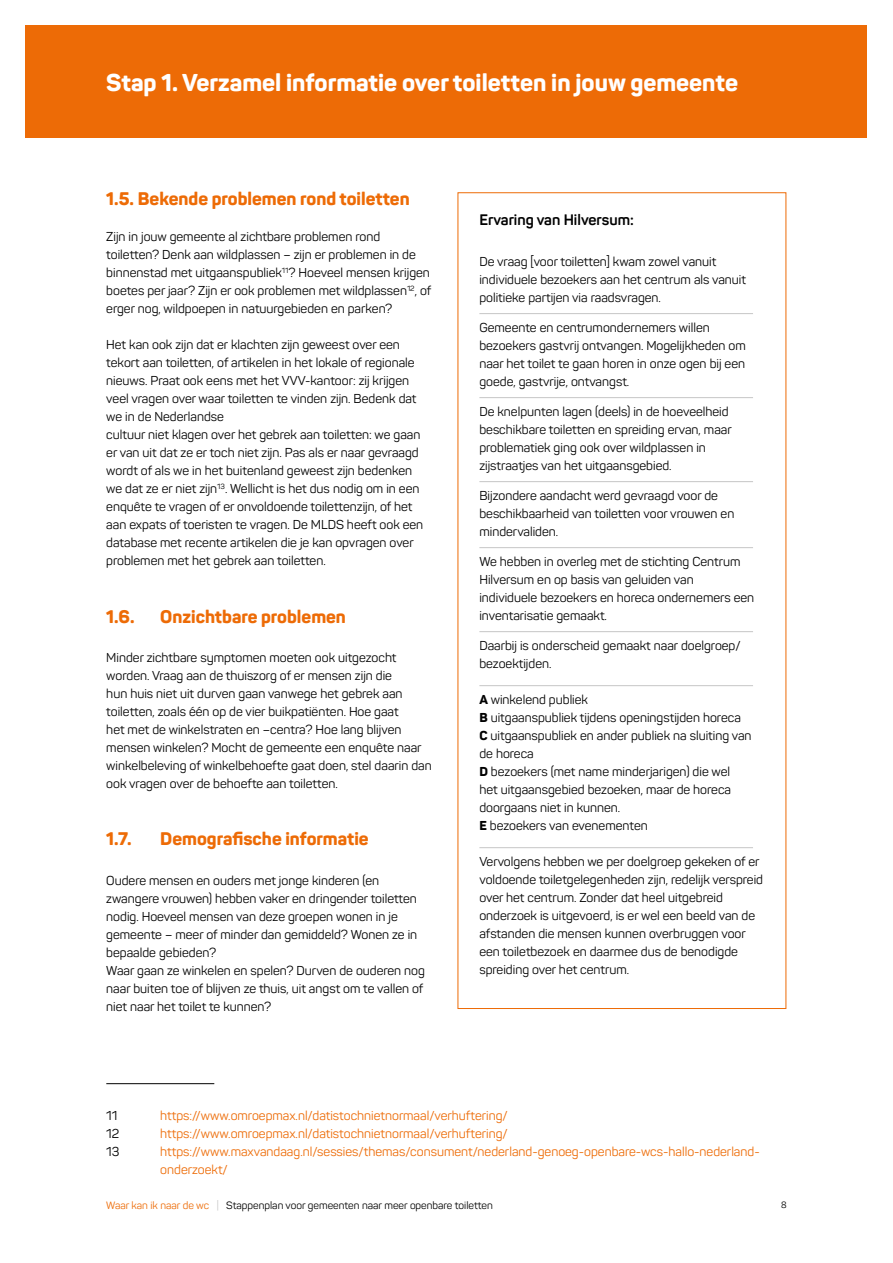
<style>
.page{position:relative;width:893px;height:1263px;background:#fff}
.page>*{position:absolute;margin:0;border:0;box-sizing:border-box;transform-origin:0 0}
.t1{font:800 24px "Panton";color:#fff}
.t2{font:800 18px "Panton";color:#ed6b06}
.t3{font:700 15px "Panton";color:#000}
.t4{font:12.75px/18px "Panton";color:#000}
.t5{font:12.75px/18px "Panton";color:#ed6b06}
.t6{font:10.5px "Panton";color:#000}
.t7{font:9px "Panton";color:#000}
.s1{font-weight:800}
.s2{color:#ed6b06}
.s3{color:#c6c6c6}
</style>
<div class="page">
<div style="left:26px;top:26px;width:841px;height:112px;background:#ed6b06"></div>
<hr style="left:106px;top:1083px;width:108px;height:1px;background:#000">
<hr style="left:479px;top:313px;width:274px;height:1px;background:#c6c6c6">
<hr style="left:479px;top:397px;width:274px;height:1px;background:#c6c6c6">
<hr style="left:479px;top:481px;width:274px;height:1px;background:#c6c6c6">
<hr style="left:479px;top:547px;width:274px;height:1px;background:#c6c6c6">
<hr style="left:479px;top:631px;width:274px;height:1px;background:#c6c6c6">
<hr style="left:479px;top:685px;width:274px;height:1px;background:#c6c6c6">
<hr style="left:479px;top:847px;width:274px;height:1px;background:#c6c6c6">
<h1 class="t1" style="left:106px;top:67px;width:633px">Stap 1. Verzamel informatie over toiletten in jouw gemeente</h1>
<h2 class="t2" style="left:106px;top:188px;width:305px">1.5. Bekende problemen rond toiletten</h2>
<p class="t4" style="left:106px;top:228px;width:326px">Zijn in jouw gemeente al zichtbare problemen rond toiletten? Denk aan wildplassen – zijn er problemen in de binnenstad met uitgaanspubliek<sup>11</sup>? Hoeveel mensen krijgen boetes per jaar? Zijn er ook problemen met wildplassen<sup>12</sup>, of erger nog, wildpoepen in natuurgebieden en parken?</p>
<p class="t4" style="left:106px;top:336px;width:318px">Het kan ook zijn dat er klachten zijn geweest over een tekort aan toiletten, of artikelen in het lokale of regionale nieuws. Praat ook eens met het VVV-kantoor: zij krijgen veel vragen over waar toiletten te vinden zijn. Bedenk dat we in de Nederlandse<br>cultuur niet klagen over het gebrek aan toiletten: we gaan er van uit dat ze er toch niet zijn. Pas als er naar gevraagd wordt of als we in het buitenland geweest zijn bedenken we dat ze er niet zijn<sup>13</sup>. Wellicht is het dus nodig om in een enquête te vragen of er onvoldoende toilettenzijn, of het aan expats of toeristen te vragen. De MLDS heeft ook een database met recente artikelen die je kan opvragen over problemen met het gebrek aan toiletten.</p>
<h2 class="t2" style="left:106px;top:605px;width:30px">1.6.</h2>
<h2 class="t2" style="left:160px;top:605px;width:187px">Onzichtbare problemen</h2>
<p class="t4" style="left:106px;top:648px;width:327px">Minder zichtbare symptomen moeten ook uitgezocht worden. Vraag aan de thuiszorg of er mensen zijn die<br>hun huis niet uit durven gaan vanwege het gebrek aan toiletten, zoals één op de vier buikpatiënten. Hoe gaat<br>het met de winkelstraten en –centra? Hoe lang blijven mensen winkelen? Mocht de gemeente een enquête naar winkelbeleving of winkelbehoefte gaat doen, stel daarin dan ook vragen over de behoefte aan toiletten.</p>
<h2 class="t2" style="left:106px;top:828px;width:27px">1.7.</h2>
<h2 class="t2" style="left:160px;top:828px;width:210px">Demografische informatie</h2>
<p class="t4" style="left:106px;top:871px;width:320px">Oudere mensen en ouders met jonge kinderen (en zwangere vrouwen) hebben vaker en dringender toiletten nodig. Hoeveel mensen van deze groepen wonen in je gemeente – meer of minder dan gemiddeld? Wonen ze in bepaalde gebieden?<br>Waar gaan ze winkelen en spelen? Durven de ouderen nog naar buiten toe of blijven ze thuis, uit angst om te vallen of niet naar het toilet te kunnen?</p>
<p class="t3" style="left:479px;top:211px;width:156px">Ervaring van Hilversum:</p>
<p class="t4" style="left:479px;top:252px;width:268px">De vraag [voor toiletten] kwam zowel vanuit individuele bezoekers aan het centrum als vanuit politieke partijen via raadsvragen.</p>
<p class="t4" style="left:479px;top:318px;width:268px">Gemeente en centrumondernemers willen bezoekers gastvrij ontvangen. Mogelijkheden om naar het toilet te gaan horen in onze ogen bij een goede, gastvrije, ontvangst.</p>
<p class="t4" style="left:479px;top:402px;width:254px">De knelpunten lagen (deels) in de hoeveelheid beschikbare toiletten en spreiding ervan, maar problematiek ging ook over wildplassen in zijstraatjes van het uitgaansgebied.</p>
<p class="t4" style="left:479px;top:486px;width:256px">Bijzondere aandacht werd gevraagd voor de beschikbaarheid van toiletten voor vrouwen en mindervaliden.</p>
<p class="t4" style="left:479px;top:552px;width:276px">We hebben in overleg met de stichting Centrum Hilversum en op basis van geluiden van individuele bezoekers en horeca ondernemers een inventarisatie gemaakt.</p>
<p class="t4" style="left:479px;top:636px;width:263px">Daarbij is onderscheid gemaakt naar doelgroep/ bezoektijden.</p>
<p class="t4" style="left:479px;top:690px;width:274px"><span class="s1">A</span> winkelend publiek<br><span class="s1">B</span> uitgaanspubliek tijdens openingstijden horeca <span class="s1">C</span> uitgaanspubliek en ander publiek na sluiting van de horeca<br><span class="s1">D</span> bezoekers (met name minderjarigen) die wel het uitgaansgebied bezoeken, maar de horeca doorgaans niet in kunnen.<br><span class="s1">E</span> bezoekers van evenementen</p>
<p class="t4" style="left:479px;top:852px;width:285px">Vervolgens hebben we per doelgroep gekeken of er voldoende toiletgelegenheden zijn, redelijk verspreid over het centrum. Zonder dat heel uitgebreid onderzoek is uitgevoerd, is er wel een beeld van de afstanden die mensen kunnen overbruggen voor een toiletbezoek en daarmee dus de benodigde spreiding over het centrum.</p>
<p class="t4" style="left:106px;top:1106px;width:13px">11</p>
<p class="t5" style="left:160px;top:1106px;width:349px">https://www.omroepmax.nl/datistochnietnormaal/verhuftering/</p>
<p class="t4" style="left:106px;top:1124px;width:15px">12</p>
<p class="t5" style="left:160px;top:1124px;width:349px">https://www.omroepmax.nl/datistochnietnormaal/verhuftering/</p>
<p class="t4" style="left:106px;top:1142px;width:15px">13</p>
<p class="t5" style="left:160px;top:1142px;width:601px">https://www.maxvandaag.nl/sessies/themas/consument/nederland-genoeg-openbare-wcs-hallo-nederland&shy;onderzoekt/</p>
<p class="t6" style="left:106px;top:1199px;width:388px"><span class="s2">Waar kan ik naar de wc</span> <span class="s3">|</span> Stappenplan voor gemeenten naar meer openbare toiletten</p>
<p class="t7" style="left:781px;top:1199px;width:7px">8</p>
</div>
